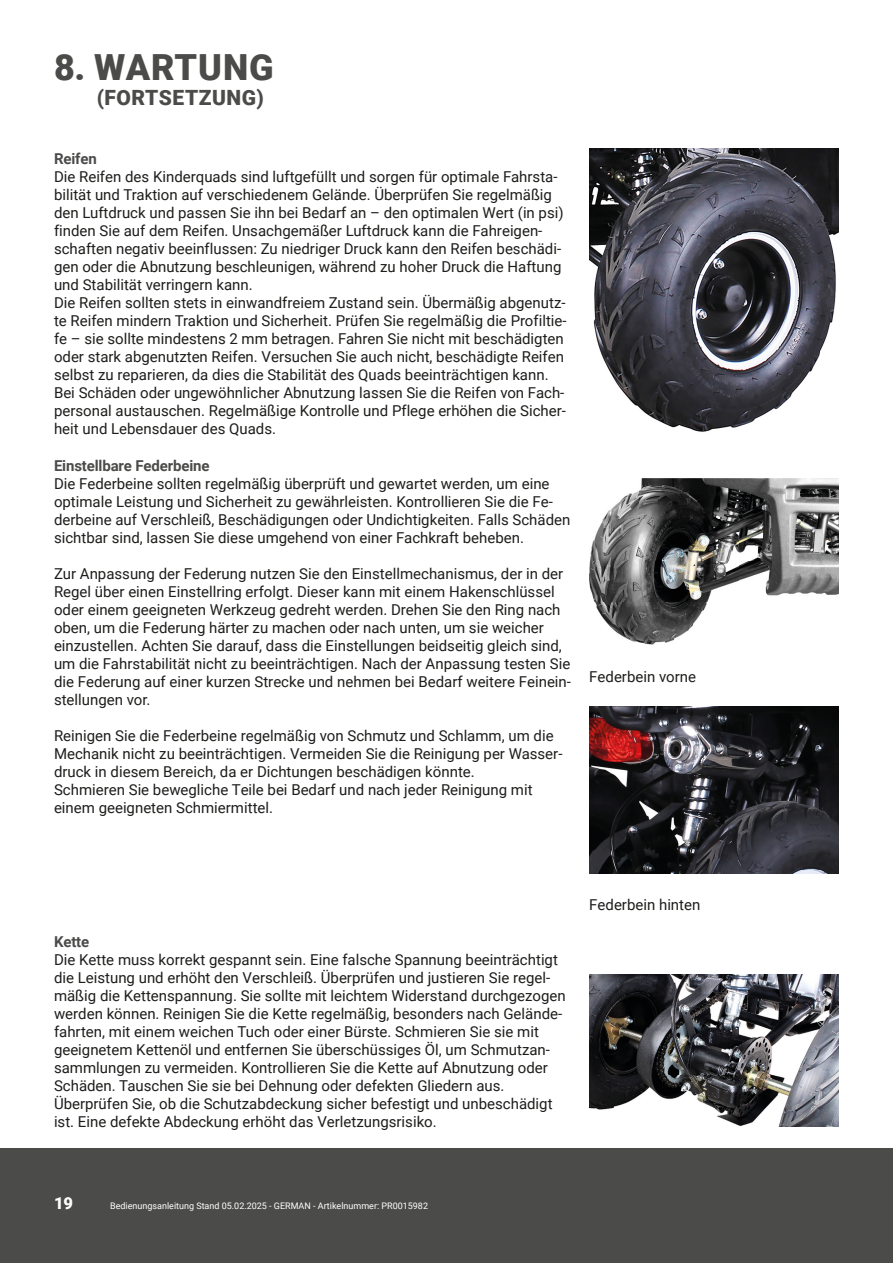
<style>
.page{position:relative;width:893px;height:1263px;background:#fff}
.page>*{position:absolute;margin:0;border:0;box-sizing:border-box;transform-origin:0 0}
.t1{font:900 36px "Roboto";letter-spacing:.025em;color:#4b4b4a}
.t2{font:900 21px "Roboto";letter-spacing:.025em;color:#4b4b4a}
.t3{font:900 16.5px "Roboto";color:#fff}
.t4{font:15px/18px "Roboto";color:#1d1d1b}
.t5{font:700 15px "Roboto";letter-spacing:-.01em;color:#4b4b4a}
.t6{font:9px "Roboto";color:#fff}
</style>
<div class="page">
<div style="left:0;top:1148px;width:893px;height:115px;background:#4b4b4a"></div>
<img style="left:589px;top:149px;width:250px;height:283px">
<img style="left:589px;top:974px;width:250px;height:153px">
<img style="left:589px;top:478px;width:250px;height:167px">
<img style="left:589px;top:706px;width:250px;height:167px">
<h1 class="t1" style="left:54px;top:42px;width:221px">8. WARTUNG</h1>
<h2 class="t2" style="left:97px;top:83px;width:168px">(FORTSETZUNG)</h2>
<p class="t5" style="left:54px;top:149px;width:44px">Reifen</p>
<p class="t4" style="left:54px;top:168px;width:514px">Die Reifen des Kinderquads sind luftgefüllt und sorgen für optimale Fahrsta&shy;bilität und Traktion auf verschiedenem Gelände. Überprüfen Sie regelmäßig den Luftdruck und passen Sie ihn bei Bedarf an – den optimalen Wert (in psi) finden Sie auf dem Reifen. Unsachgemäßer Luftdruck kann die Fahreigen&shy;schaften negativ beeinflussen: Zu niedriger Druck kann den Reifen beschädi&shy;gen oder die Abnutzung beschleunigen, während zu hoher Druck die Haftung und Stabilität verringern kann.<br>Die Reifen sollten stets in einwandfreiem Zustand sein. Übermäßig abgenutz&shy;te Reifen mindern Traktion und Sicherheit. Prüfen Sie regelmäßig die Profiltie&shy;fe – sie sollte mindestens 2 mm betragen. Fahren Sie nicht mit beschädigten oder stark abgenutzten Reifen. Versuchen Sie auch nicht, beschädigte Reifen selbst zu reparieren, da dies die Stabilität des Quads beeinträchtigen kann.<br>Bei Schäden oder ungewöhnlicher Abnutzung lassen Sie die Reifen von Fach&shy;personal austauschen. Regelmäßige Kontrolle und Pflege erhöhen die Sicher&shy;heit und Lebensdauer des Quads.</p>
<p class="t5" style="left:54px;top:455px;width:157px">Einstellbare Federbeine</p>
<p class="t4" style="left:54px;top:474px;width:518px">Die Federbeine sollten regelmäßig überprüft und gewartet werden, um eine optimale Leistung und Sicherheit zu gewährleisten. Kontrollieren Sie die Fe&shy;derbeine auf Verschleiß, Beschädigungen oder Undichtigkeiten. Falls Schäden sichtbar sind, lassen Sie diese umgehend von einer Fachkraft beheben.</p>
<p class="t4" style="left:54px;top:564px;width:519px">Zur Anpassung der Federung nutzen Sie den Einstellmechanismus, der in der Regel über einen Einstellring erfolgt. Dieser kann mit einem Hakenschlüssel oder einem geeigneten Werkzeug gedreht werden. Drehen Sie den Ring nach oben, um die Federung härter zu machen oder nach unten, um sie weicher einzustellen. Achten Sie darauf, dass die Einstellungen beidseitig gleich sind, um die Fahrstabilität nicht zu beeinträchtigen. Nach der Anpassung testen Sie die Federung auf einer kurzen Strecke und nehmen bei Bedarf weitere Feinein&shy;stellungen vor.</p>
<p class="t4" style="left:54px;top:726px;width:510px">Reinigen Sie die Federbeine regelmäßig von Schmutz und Schlamm, um die Mechanik nicht zu beeinträchtigen. Vermeiden Sie die Reinigung per Wasser&shy;druck in diesem Bereich, da er Dichtungen beschädigen könnte.<br>Schmieren Sie bewegliche Teile bei Bedarf und nach jeder Reinigung mit einem geeigneten Schmiermittel.</p>
<p class="t4" style="left:589px;top:667px;width:108px">Federbein vorne</p>
<p class="t5" style="left:54px;top:931px;width:37px">Kette</p>
<p class="t4" style="left:54px;top:950px;width:513px">Die Kette muss korrekt gespannt sein. Eine falsche Spannung beeinträchtigt die Leistung und erhöht den Verschleiß. Überprüfen und justieren Sie regel&shy;mäßig die Kettenspannung. Sie sollte mit leichtem Widerstand durchgezogen werden können. Reinigen Sie die Kette regelmäßig, besonders nach Gelände&shy;fahrten, mit einem weichen Tuch oder einer Bürste. Schmieren Sie sie mit geeignetem Kettenöl und entfernen Sie überschüssiges Öl, um Schmutzan&shy;sammlungen zu vermeiden. Kontrollieren Sie die Kette auf Abnutzung oder Schäden. Tauschen Sie sie bei Dehnung oder defekten Gliedern aus.<br>Überprüfen Sie, ob die Schutzabdeckung sicher befestigt und unbeschädigt ist. Eine defekte Abdeckung erhöht das Verletzungsrisiko.</p>
<p class="t4" style="left:589px;top:895px;width:113px">Federbein hinten</p>
<p class="t3" style="left:54px;top:1192px;width:21px">19</p>
<p class="t6" style="left:110px;top:1200px;width:319px">Bedienungsanleitung Stand 05.02.2025 - GERMAN - Artikelnummer: PR0015982</p>
</div>
